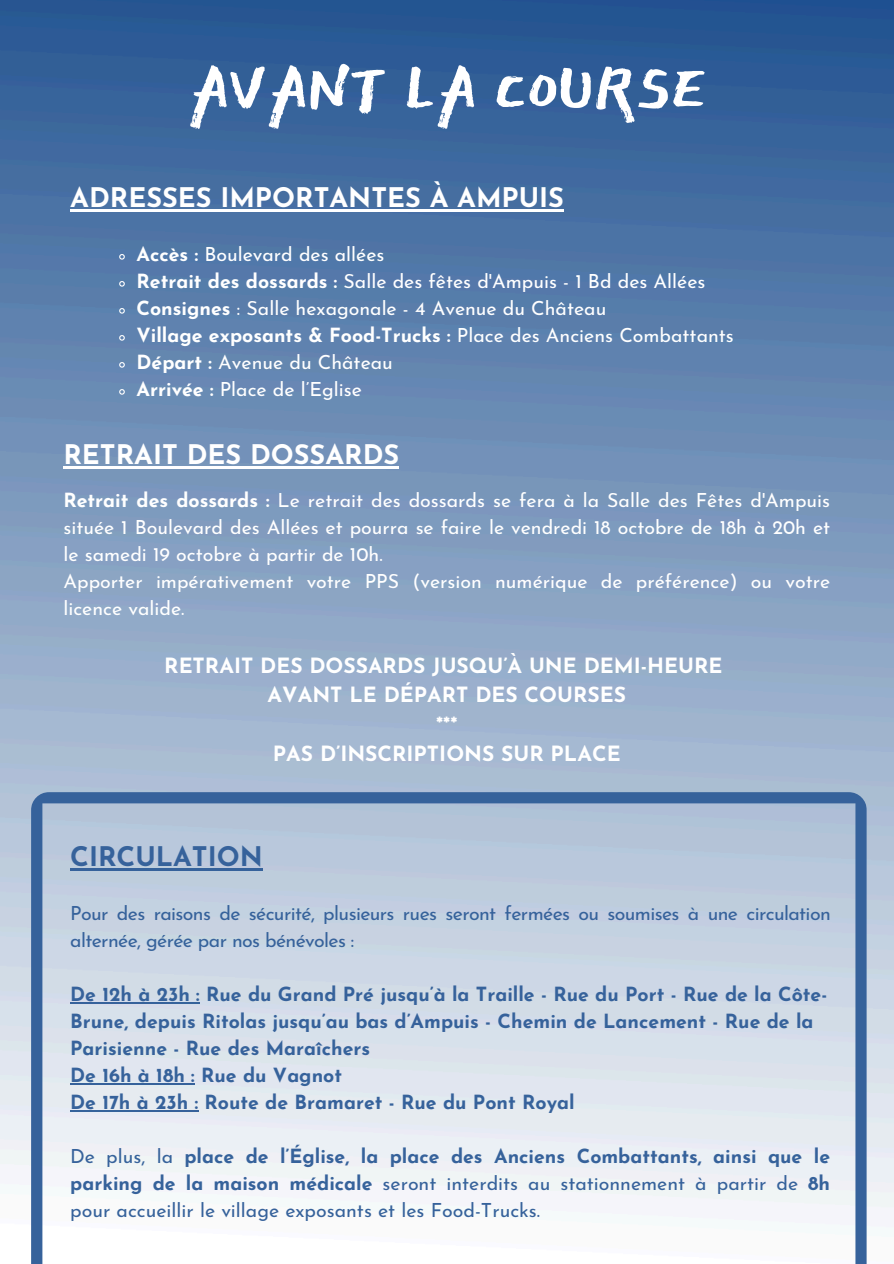
<style>
.page{position:relative;width:894px;height:1264px;background:#fff}
.page>*{position:absolute;margin:0;border:0;box-sizing:border-box;transform-origin:0 0}
.t1{font:90px "East Sea Dokdo Cyrillic";color:#fff}
.t2{font:700 27px "Josefin Sans";color:#fff}
.t3{font:700 27px "Josefin Sans";color:#36629b}
.t4{font:700 21px/29.2px "Josefin Sans";color:#fff;text-align:center}
.t5{font:19.5px/27px "Josefin Sans";color:#fff}
.t6{font:19.5px/27px "Josefin Sans";letter-spacing:-.03em;color:#36629b}
.t7{font:700 19.5px/27px "Josefin Sans";color:#36629b}
.t8{font:700 19.5px "Josefin Sans";color:#fff}
.s1{font-weight:700}
.s2{font-weight:400}
</style>
<div class="page">
<img style="left:0;top:0;width:893px;height:1263px">
<hr style="left:63px;top:466px;width:336px;height:2px;background:#fff">
<svg style="left:31px;top:792px;width:835px;height:471px"></svg>
<hr style="left:70px;top:209px;width:494px;height:3px;background:#fff">
<svg style="left:118px;top:253px;width:8px;height:7px"></svg>
<svg style="left:118px;top:280px;width:8px;height:7px"></svg>
<svg style="left:118px;top:307px;width:8px;height:7px"></svg>
<svg style="left:118px;top:334px;width:8px;height:7px"></svg>
<svg style="left:118px;top:361px;width:8px;height:7px"></svg>
<svg style="left:118px;top:388px;width:8px;height:7px"></svg>
<hr style="left:70px;top:868px;width:193px;height:2px;background:#36629b">
<hr style="left:70px;top:1002px;width:130px;height:1px;background:#36629b">
<hr style="left:70px;top:1083px;width:125px;height:1px;background:#36629b">
<hr style="left:70px;top:1110px;width:128px;height:1px;background:#36629b">
<h1 class="t1" style="left:187px;top:44px;width:520px">AVANT LA COURSE</h1>
<h2 class="t2" style="left:70px;top:187px;width:495px">ADRESSES IMPORTANTES À AMPUIS</h2>
<p class="t5" style="left:136px;top:243px;width:249px"><span class="s1">Accès :</span> Boulevard des allées</p>
<p class="t5" style="left:136px;top:270px;width:570px"><span class="s1">Retrait des dossards :</span> Salle des fêtes d'Ampuis - 1 Bd des Allées</p>
<p class="t5" style="left:136px;top:297px;width:471px"><span class="s1">Consignes</span> : Salle hexagonale - 4 Avenue du Château</p>
<p class="t8" style="left:136px;top:328px;width:598px">Village exposants &amp; Food-Trucks : <span class="s2">Place des Anciens Combattants</span></p>
<p class="t5" style="left:136px;top:351px;width:258px"><span class="s1">Départ :</span> Avenue du Château</p>
<p class="t5" style="left:136px;top:378px;width:227px"><span class="s1">Arrivée :</span> Place de l’Eglise</p>
<h2 class="t2" style="left:63px;top:443px;width:337px">RETRAIT DES DOSSARDS</h2>
<p class="t5" style="left:63px;top:488px;width:768px"><span class="s1">Retrait des dossards :</span> Le retrait des dossards se fera à la Salle des Fêtes d'Ampuis située 1 Boulevard des Allées et pourra se faire le vendredi 18 octobre de 18h à 20h et le samedi 19 octobre à partir de 10h.<br>Apporter impérativement votre PPS (version numérique de préférence) ou votre licence valide.</p>
<p class="t4" style="left:164px;top:653px;width:559px">RETRAIT DES DOSSARDS JUSQU’À UNE DEMI-HEURE<br>AVANT LE DÉPART DES COURSES<br>***<br>PAS D’INSCRIPTIONS SUR PLACE</p>
<p class="t3" style="left:70px;top:845px;width:194px">CIRCULATION</p>
<h2 class="t6" style="left:70px;top:901px;width:761px">Pour des raisons de sécurité, plusieurs rues seront fermées ou soumises à une circulation alternée, gérée par nos bénévoles :</h2>
<p class="t7" style="left:70px;top:982px;width:758px">De 12h à 23h : Rue du Grand Pré jusqu’à la Traille - Rue du Port - Rue de la Côte-Brune, depuis Ritolas jusqu’au bas d’Ampuis - Chemin de Lancement - Rue de la Parisienne - Rue des Maraîchers<br>De 16h à 18h : Rue du Vagnot<br>De 17h à 23h : Route de Bramaret - Rue du Pont Royal</p>
<h4 class="t6" style="left:70px;top:1144px;width:761px;text-align:justify">De plus, la <span class="s1">place de l’Église, la place des Anciens Combattants, ainsi que le parking de la maison médicale</span> seront interdits au stationnement à partir de <span class="s1">8h </span>pour accueillir le village exposants et les Food-Trucks.</h4>
</div>
